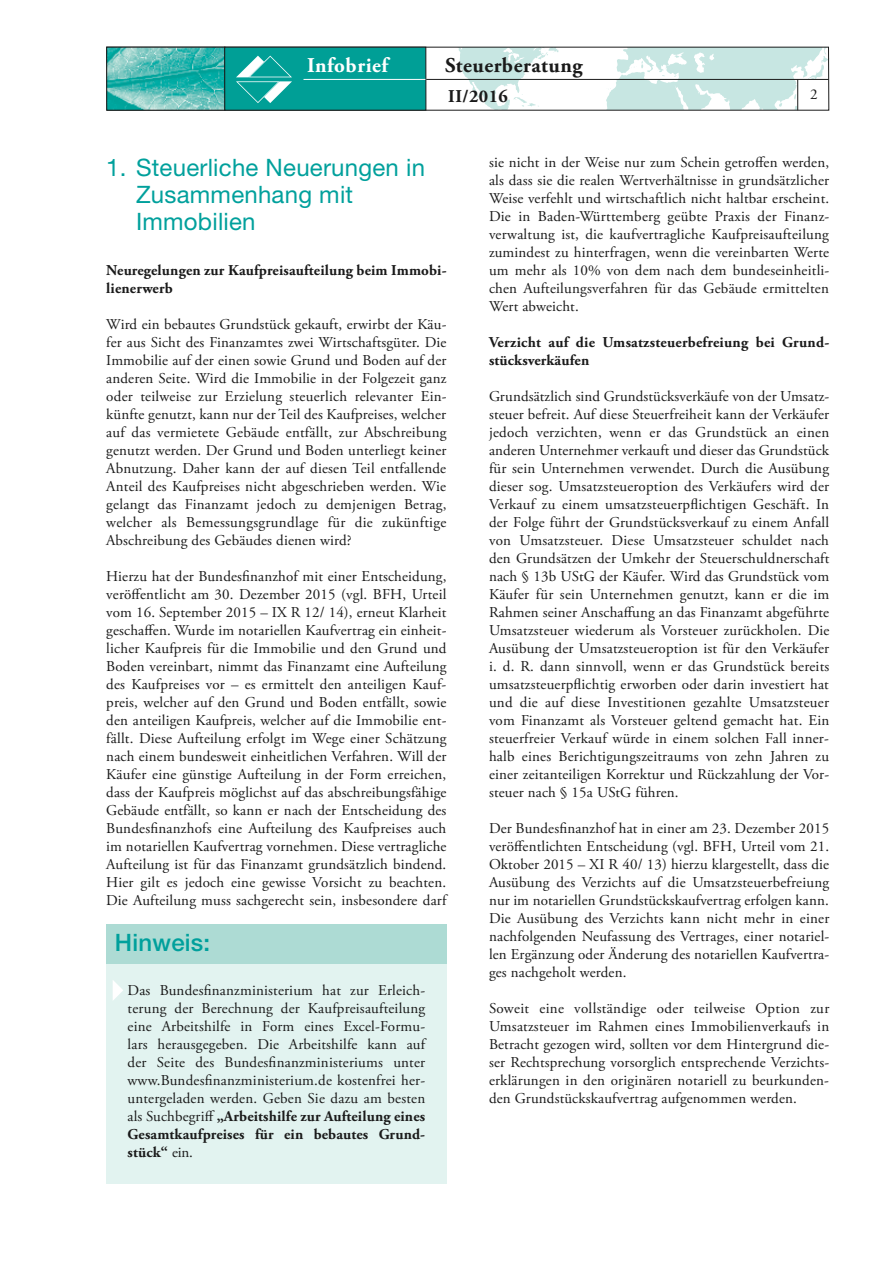
<style>
.page{position:relative;width:893px;height:1263px;background:#fff}
.page>*{position:absolute;margin:0;border:0;box-sizing:border-box;transform-origin:0 0}
.t1{font:24px/27px "Helvetica Neue";letter-spacing:.01em;color:#00a09c}
.t2{font:500 24px "Helvetica Neue";letter-spacing:.01em;color:#00a09c}
.t3{font:700 21px "Adobe Garamond Pro";letter-spacing:.025em;color:#1a1a1a}
.t4{font:700 21px "Adobe Garamond Pro";letter-spacing:.025em;color:#fff}
.t5{font:700 18px "Adobe Garamond Pro";letter-spacing:.025em;color:#1a1a1a}
.t6{font:15px/18px "Adobe Garamond Pro";letter-spacing:.01em;color:#1a1a1a;text-align:justify}
.t7{font:700 15px/18px "Adobe Garamond Pro";letter-spacing:.01em;color:#1a1a1a}
.s1{font-weight:700}
</style>
<div class="page">
<div style="left:106px;top:954px;width:340px;height:230px;background:#e2f3f0"></div>
<svg style="left:113px;top:980px;width:10px;height:20px"></svg>
<div style="left:106px;top:924px;width:340px;height:39px;background:#addbd4"></div>
<svg style="left:426px;top:49px;width:401px;height:60px"></svg>
<div style="left:798px;top:79px;width:31px;height:32px;background:#fff"></div>
<img style="left:108px;top:49px;width:115px;height:60px">
<div style="left:106px;top:47px;width:119px;height:64px;border:1px solid #1a1a1a"></div>
<div style="left:225px;top:47px;width:201px;height:63px;background:#009f96"></div>
<div style="left:224px;top:47px;width:202px;height:64px;border:1px solid #1a1a1a"></div>
<svg style="left:236px;top:56px;width:56px;height:47px"></svg>
<hr style="left:426px;top:79px;width:403px;height:1px;background:#1a1a1a">
<hr style="left:303px;top:79px;width:122px;height:1px;background:#fff">
<hr style="left:797px;top:80px;width:1px;height:30px;background:#1a1a1a">
<h2 class="t4" style="left:307px;top:54px;width:82px">Infobrief</h2>
<h2 class="t3" style="left:445px;top:54px;width:139px">Steuerberatung</h2>
<p class="t5" style="left:448px;top:86px;width:61px">II/2016</p>
<p class="t6" style="left:810px;top:86px;width:9px">2</p>
<h1 class="t1" style="left:136px;top:153px;width:290px;text-indent:-30px">1. Steuerliche Neuerungen in<br>Zusammenhang mit<br>Immobilien</h1>
<p class="t7" style="left:106px;top:261px;width:342px">Neuregelungen zur Kaufpreisaufteilung beim Immobi&shy;lienerwerb</p>
<p class="t6" style="left:106px;top:316px;width:342px">Wird ein bebautes Grundstück gekauft, erwirbt der Käu&shy;fer aus Sicht des Finanzamtes zwei Wirtschaftsgüter. Die Immobilie auf der einen sowie Grund und Boden auf der anderen Seite. Wird die Immobilie in der Folgezeit ganz oder teilweise zur Erzielung steuerlich relevanter Ein&shy;künfte genutzt, kann nur der Teil des Kaufpreises, welcher auf das vermietete Gebäude entfällt, zur Abschreibung genutzt werden. Der Grund und Boden unterliegt keiner Abnutzung. Daher kann der auf diesen Teil entfallende Anteil des Kaufpreises nicht abgeschrieben werden. Wie gelangt das Finanzamt jedoch zu demjenigen Betrag, welcher als Bemessungsgrundlage für die zukünftige Abschreibung des Gebäudes dienen wird?</p>
<p class="t6" style="left:106px;top:568px;width:342px">Hierzu hat der Bundesfinanzhof mit einer Entscheidung, veröffentlicht am 30. Dezember 2015 (vgl. BFH, Urteil vom 16. September 2015 – IX R 12/ 14), erneut Klarheit geschaffen. Wurde im notariellen Kaufvertrag ein einheit&shy;licher Kaufpreis für die Immobilie und den Grund und Boden vereinbart, nimmt das Finanzamt eine Aufteilung des Kaufpreises vor – es ermittelt den anteiligen Kauf&shy;preis, welcher auf den Grund und Boden entfällt, sowie den anteiligen Kaufpreis, welcher auf die Immobilie ent&shy;fällt. Diese Aufteilung erfolgt im Wege einer Schätzung nach einem bundesweit einheitlichen Verfahren. Will der Käufer eine günstige Aufteilung in der Form erreichen, dass der Kaufpreis möglichst auf das abschreibungsfähige Gebäude entfällt, so kann er nach der Entscheidung des Bundesfinanzhofs eine Aufteilung des Kaufpreises auch im notariellen Kaufvertrag vornehmen. Diese vertragliche Aufteilung ist für das Finanzamt grundsätzlich bindend.<br>Hier gilt es jedoch eine gewisse Vorsicht zu beachten.<br>Die Aufteilung muss sachgerecht sein, insbesondere darf</p>
<h1 class="t2" style="left:115px;top:928px;width:97px">Hinweis:</h1>
<p class="t6" style="left:128px;top:982px;width:299px">Das Bundesfinanzministerium hat zur Erleich&shy;terung der Berechnung der Kaufpreisaufteilung eine Arbeitshilfe in Form eines Excel-Formu&shy;lars herausgegeben. Die Arbeitshilfe kann auf der Seite des Bundesfinanzministeriums unter www.Bundesfinanzministerium.de kostenfrei her&shy;untergeladen werden. Geben Sie dazu am besten als Suchbegriff <span class="s1">„Arbeitshilfe zur Aufteilung eines Gesamtkaufpreises für ein bebautes Grund&shy;stück“</span> ein.</p>
<p class="t6" style="left:489px;top:154px;width:342px">sie nicht in der Weise nur zum Schein getroffen werden, als dass sie die realen Wertverhältnisse in grundsätzlicher Weise verfehlt und wirtschaftlich nicht haltbar erscheint.<br>Die in Baden-Württemberg geübte Praxis der Finanz&shy;verwaltung ist, die kaufvertragliche Kaufpreisaufteilung zumindest zu hinterfragen, wenn die vereinbarten Werte um mehr als 10% von dem nach dem bundeseinheitli&shy;chen Aufteilungsverfahren für das Gebäude ermittelten Wert abweicht.</p>
<p class="t7" style="left:489px;top:333px;width:342px">Verzicht auf die Umsatzsteuerbefreiung bei Grund&shy;stücksverkäufen</p>
<p class="t6" style="left:489px;top:388px;width:342px">Grundsätzlich sind Grundstücksverkäufe von der Umsatz&shy;steuer befreit. Auf diese Steuerfreiheit kann der Verkäufer jedoch verzichten, wenn er das Grundstück an einen anderen Unternehmer verkauft und dieser das Grundstück für sein Unternehmen verwendet. Durch die Ausübung dieser sog. Umsatzsteueroption des Verkäufers wird der Verkauf zu einem umsatzsteuerpflichtigen Geschäft. In der Folge führt der Grundstücksverkauf zu einem Anfall von Umsatzsteuer. Diese Umsatzsteuer schuldet nach den Grundsätzen der Umkehr der Steuerschuldnerschaft nach § 13b UStG der Käufer. Wird das Grundstück vom Käufer für sein Unternehmen genutzt, kann er die im Rahmen seiner Anschaffung an das Finanzamt abgeführte Umsatzsteuer wiederum als Vorsteuer zurückholen. Die Ausübung der Umsatzsteueroption ist für den Verkäufer i. d. R. dann sinnvoll, wenn er das Grundstück bereits umsatzsteuerpflichtig erworben oder darin investiert hat und die auf diese Investitionen gezahlte Umsatzsteuer vom Finanzamt als Vorsteuer geltend gemacht hat. Ein steuerfreier Verkauf würde in einem solchen Fall inner&shy;halb eines Berichtigungszeitraums von zehn Jahren zu einer zeitanteiligen Korrektur und Rückzahlung der Vor&shy;steuer nach § 15a UStG führen.</p>
<p class="t6" style="left:489px;top:820px;width:342px">Der Bundesfinanzhof hat in einer am 23. Dezember 2015 veröffentlichten Entscheidung (vgl. BFH, Urteil vom 21.<br>Oktober 2015 – XI R 40/ 13) hierzu klargestellt, dass die Ausübung des Verzichts auf die Umsatzsteuerbefreiung nur im notariellen Grundstückskaufvertrag erfolgen kann.<br>Die Ausübung des Verzichts kann nicht mehr in einer nachfolgenden Neufassung des Vertrages, einer notariel&shy;len Ergänzung oder Änderung des notariellen Kaufvertra&shy;ges nachgeholt werden.</p>
<p class="t6" style="left:489px;top:1000px;width:342px">Soweit eine vollständige oder teilweise Option zur Umsatzsteuer im Rahmen eines Immobilienverkaufs in Betracht gezogen wird, sollten vor dem Hintergrund die&shy;ser Rechtsprechung vorsorglich entsprechende Verzichts&shy;erklärungen in den originären notariell zu beurkunden&shy;den Grundstückskaufvertrag aufgenommen werden.</p>
</div>
